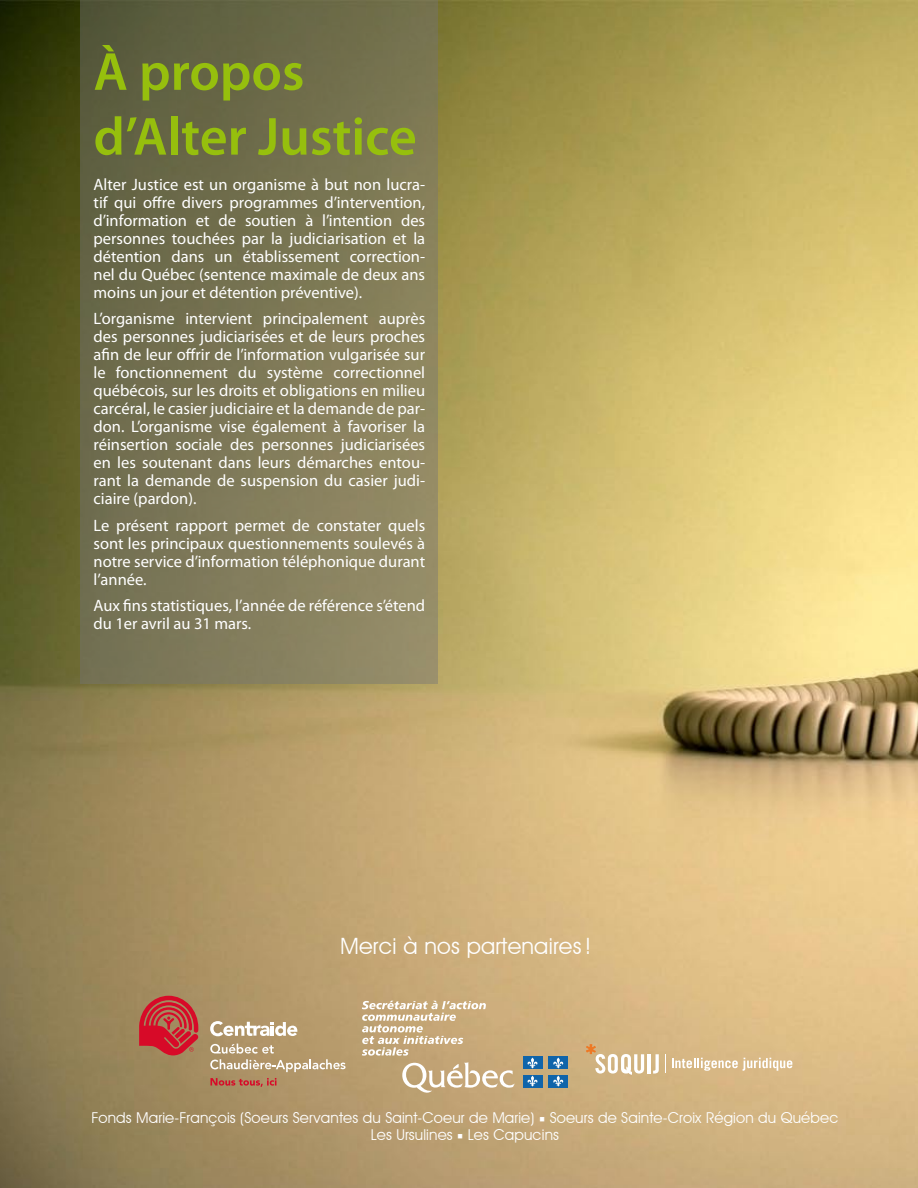
<style>
.page{position:relative;width:918px;height:1188px;background:#fff}
.page>*{position:absolute;margin:0;border:0;box-sizing:border-box;transform-origin:0 0}
.t1{font:600 54px/64.8px "Myriad Pro";color:#96bf0d}
.t2{font:22.5px "Avant Garde IT Cby BT";letter-spacing:.01em;color:#fff}
.t3{font:16.5px/18px "Myriad Pro";color:#fff;text-align:justify}
.t4{font:15px/16.5px "Avant Garde IT Cby BT";letter-spacing:.01em;color:#fff;text-align:center}
.s1{font-family:"Minion Pro"}
</style>
<div class="page">
<img style="left:0;top:0;width:918px;height:1188px">
<svg style="left:917px;top:700px;width:1px;height:488px"></svg>
<svg style="left:81px;top:0;width:357px;height:684px;background:#797453"></svg>
<svg style="left:139px;top:996px;width:59px;height:61px;background:#bf4240"></svg>
<svg style="left:210px;top:1021px;width:87px;height:15px"></svg>
<svg style="left:210px;top:1044px;width:136px;height:28px;background:#bfa883"></svg>
<svg style="left:210px;top:1078px;width:67px;height:9px"></svg>
<svg style="left:402px;top:1062px;width:113px;height:31px"></svg>
<svg style="left:362px;top:1001px;width:124px;height:55px;background:#d0b893"></svg>
<div style="left:523px;top:1057px;width:19px;height:12px;background:#0f64aa"></div>
<svg style="left:527px;top:1058px;width:11px;height:11px"></svg>
<div style="left:548px;top:1057px;width:20px;height:12px;background:#0f64aa"></div>
<svg style="left:553px;top:1058px;width:11px;height:11px"></svg>
<div style="left:523px;top:1075px;width:19px;height:12px;background:#0f64aa"></div>
<svg style="left:527px;top:1076px;width:11px;height:11px"></svg>
<div style="left:548px;top:1075px;width:20px;height:12px;background:#0f64aa"></div>
<svg style="left:553px;top:1076px;width:11px;height:11px"></svg>
<svg style="left:672px;top:1058px;width:120px;height:13px"></svg>
<svg style="left:665px;top:1054px;width:1px;height:19px"></svg>
<hr style="left:648px;top:1054px;width:3px;height:19px;background:#fff">
<svg style="left:653px;top:1054px;width:6px;height:20px"></svg>
<svg style="left:585px;top:1044px;width:59px;height:31px"></svg>
<h1 class="t1" style="left:94px;top:38px;width:325px">À propos d’Alter Justice</h1>
<p class="t3" style="left:94px;top:175px;width:333px">Alter Justice est un organisme à but non lucra&shy;tif qui offre divers programmes d’intervention, d’information et de soutien à l’intention des personnes touchées par la judiciarisation et la détention dans un établissement correction&shy;nel du Québec (sentence maximale de deux ans moins un jour et détention préventive).</p>
<p class="t3" style="left:94px;top:309px;width:333px">L’organisme intervient principalement auprès des personnes judiciarisées et de leurs proches afin de leur offrir de l’information vulgarisée sur le fonctionnement du système correctionnel québécois, sur les droits et obligations en milieu carcéral, le casier judiciaire et la demande de par&shy;don. L’organisme vise également à favoriser la réinsertion sociale des personnes judiciarisées en les soutenant dans leurs démarches entou&shy;rant la demande de suspension du casier judi&shy;ciaire (pardon).</p>
<p class="t3" style="left:94px;top:516px;width:333px">Le présent rapport permet de constater quels sont les principaux questionnements soulevés à notre service d’information téléphonique durant l’année.</p>
<p class="t3" style="left:94px;top:596px;width:333px">Aux fins statistiques, l’année de référence s’étend du 1er avril au 31 mars.</p>
<h2 class="t2" style="left:340px;top:932px;width:252px">Merci à nos partenaires!</h2>
<p class="t4" style="left:91px;top:1110px;width:748px">Fonds Marie-François (Soeurs Servantes du Saint-Coeur de Marie) <span class="s1">■</span> Soeurs de Sainte-Croix Région du Québec<br>Les Ursulines <span class="s1">■</span> Les Capucins</p>
</div>
